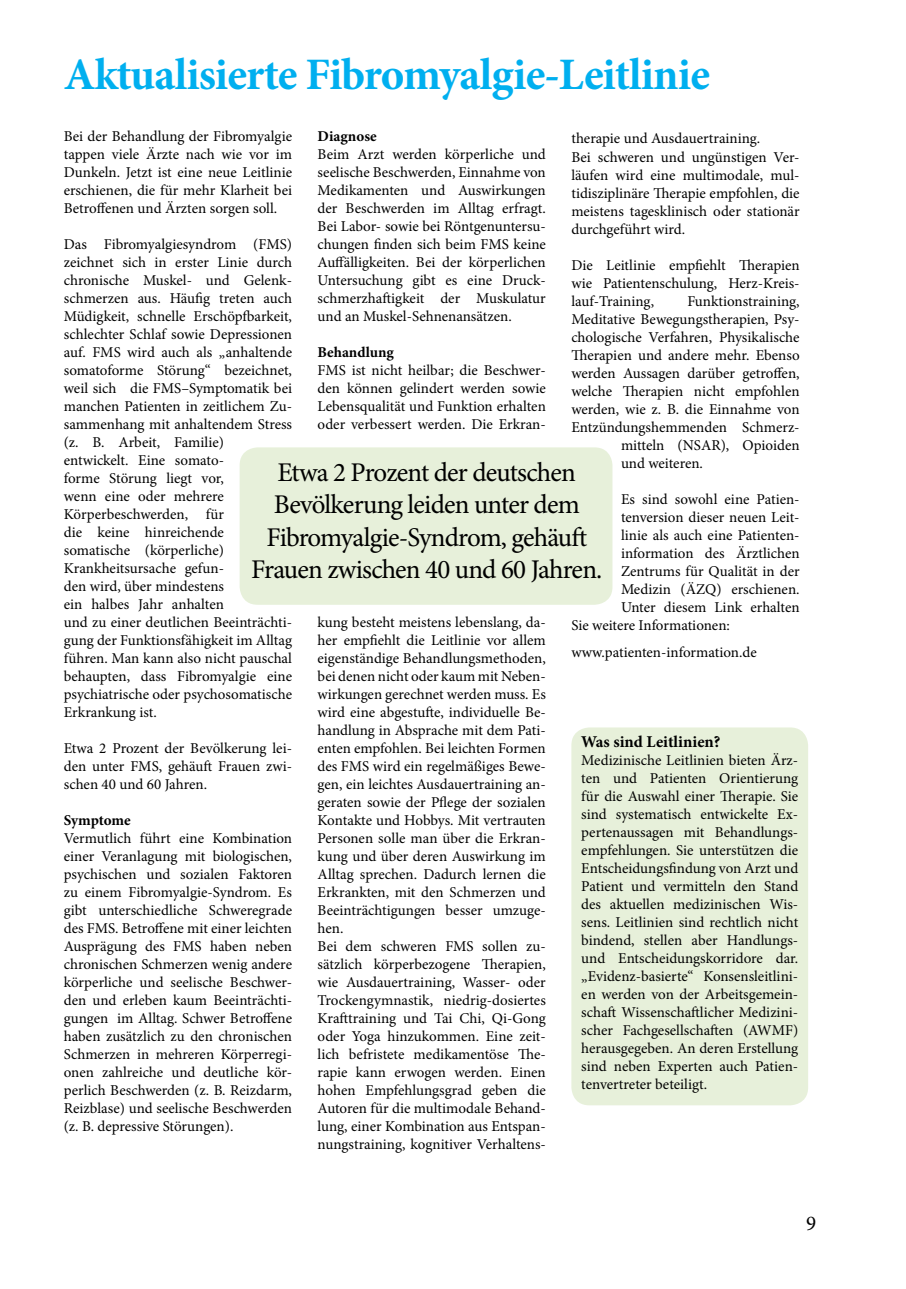
<style>
.page{position:relative;width:906px;height:1289px;background:#fff}
.page>*{position:absolute;margin:0;border:0;box-sizing:border-box;transform-origin:0 0}
.t1{font:700 45px "Minion Pro";letter-spacing:-.02em;color:#00afef}
.t2{font:27px/32.4px "Minion Pro";letter-spacing:-.03em;color:#000;text-align:center}
.t3{font:21px "Minion Pro";color:#000}
.t4{font:700 16.5px "Minion Pro";color:#000}
.t5{font:15px/18px "Minion Pro";color:#000;text-align:justify}
.t6{font:700 15px "Minion Pro";color:#000}
</style>
<div class="page">
<div style="left:571px;top:727px;width:237px;height:378px;background:#e7f0da;border-radius:18px"></div>
<div style="left:240px;top:447px;width:372px;height:157px;background:#e7f0da;border-radius:18px"></div>
<h1 class="t1" style="left:64px;top:43px;width:648px">Aktualisierte Fibromyalgie-Leitlinie</h1>
<p class="t5" style="left:64px;top:127px;width:230px">Bei der Behandlung der Fibromyalgie tappen viele Ärzte nach wie vor im Dunkeln. Jetzt ist eine neue Leitlinie erschienen, die für mehr Klarheit bei Betroffenen und Ärzten sorgen soll.</p>
<p class="t5" style="left:64px;top:235px;width:230px;text-align:left">Das Fibromyalgiesyndrom (FMS) zeichnet sich in erster Linie durch chronische Muskel- und Gelenk&shy;schmerzen aus. Häufig treten auch<br>Müdigkeit, schnelle Erschöpfbarkeit, schlechter Schlaf sowie Depressionen auf. FMS wird auch als „anhaltende somatoforme Störung“ bezeichnet, weil sich die FMS–Symptomatik bei manchen Patienten in zeitlichem Zu&shy;sammenhang mit anhaltendem Stress (z. B. Arbeit, Familie) entwickelt. Eine somato-<br>forme Störung liegt vor,<br>wenn eine oder mehrere<br>Körperbeschwerden, für<br>die keine hinreichende somatische (körperliche)<br>Krankheitsursache gefun-<br>den wird, über mindestens<br>ein halbes Jahr anhalten<br>und zu einer deutlichen Beeinträchti&shy;gung der Funktionsfähigkeit im Alltag führen. Man kann also nicht pauschal behaupten, dass Fibromyalgie eine psychiatrische oder psychosomatische<br>Erkrankung ist.</p>
<p class="t5" style="left:64px;top:739px;width:230px">Etwa 2 Prozent der Bevölkerung lei&shy;den unter FMS, gehäuft Frauen zwi&shy;schen 40 und 60 Jahren.</p>
<p class="t6" style="left:64px;top:809px;width:68px">Symptome</p>
<p class="t5" style="left:64px;top:829px;width:230px">Vermutlich führt eine Kombination einer Veranlagung mit biologischen, psychischen und sozialen Faktoren zu einem Fibromyalgie-Syndrom. Es gibt unterschiedliche Schweregrade des FMS. Betroffene mit einer leichten Ausprägung des FMS haben neben chronischen Schmerzen wenig andere körperliche und seelische Beschwer&shy;den und erleben kaum Beeinträchti&shy;gungen im Alltag. Schwer Betroffene haben zusätzlich zu den chronischen Schmerzen in mehreren Körperregi&shy;onen zahlreiche und deutliche kör&shy;perlich Beschwerden (z. B. Reizdarm, Reizblase) und seelische Beschwerden (z. B. depressive Störungen).</p>
<p class="t6" style="left:317px;top:125px;width:61px">Diagnose</p>
<p class="t5" style="left:317px;top:145px;width:230px">Beim Arzt werden körperliche und seelische Beschwerden, Einnahme von Medikamenten und Auswirkungen der Beschwerden im Alltag erfragt.<br>Bei Labor- sowie bei Röntgenuntersu&shy;chungen finden sich beim FMS keine Auffälligkeiten. Bei der körperlichen Untersuchung gibt es eine Druck&shy;schmerzhaftigkeit der Muskulatur und an Muskel-Sehnenansätzen.</p>
<p class="t6" style="left:317px;top:341px;width:78px">Behandlung</p>
<p class="t5" style="left:317px;top:361px;width:230px">FMS ist nicht heilbar; die Beschwer&shy;den können gelindert werden sowie Lebensqualität und Funktion erhalten oder verbessert werden. Die Erkran-</p>
<p class="t5" style="left:571px;top:130px;width:230px;text-align:left">therapie und Ausdauertraining.<br>Bei schweren und ungünstigen Ver&shy;läufen wird eine multimodale, mul&shy;tidisziplinäre Therapie empfohlen, die meistens tagesklinisch oder stationär durchgeführt wird.</p>
<p class="t5" style="left:571px;top:256px;width:230px">Die Leitlinie empfiehlt Therapien wie Patientenschulung, Herz-Kreis&shy;lauf-Training,</p>
<p class="t5" style="left:687px;top:292px;width:114px">Funktionstraining,</p>
<p class="t5" style="left:571px;top:310px;width:230px">Meditative Bewegungstherapien, Psy-</p>
<p class="t5" style="left:571px;top:328px;width:230px">chologische Verfahren, Physikalische</p>
<p class="t5" style="left:571px;top:346px;width:230px">Therapien und andere mehr. Ebenso</p>
<p class="t5" style="left:571px;top:364px;width:230px">werden Aussagen darüber getroffen,</p>
<p class="t5" style="left:571px;top:382px;width:230px">welche Therapien nicht empfohlen</p>
<p class="t5" style="left:571px;top:400px;width:230px">werden, wie z. B. die Einnahme von</p>
<p class="t5" style="left:571px;top:418px;width:230px">Entzündungshemmenden Schmerz-</p>
<p class="t5" style="left:621px;top:436px;width:180px">mitteln (NSAR), Opioiden</p>
<p class="t5" style="left:621px;top:454px;width:84px">und weiteren.</p>
<p class="t5" style="left:621px;top:490px;width:180px">Es sind sowohl eine Patien-</p>
<p class="t5" style="left:621px;top:508px;width:180px">tenversion dieser neuen Leit-</p>
<p class="t5" style="left:621px;top:526px;width:180px">linie als auch eine Patienten-</p>
<p class="t5" style="left:621px;top:544px;width:180px">information des Ärztlichen</p>
<p class="t5" style="left:621px;top:562px;width:180px">Zentrums für Qualität in der</p>
<p class="t5" style="left:621px;top:580px;width:180px">Medizin (ÄZQ) erschienen.</p>
<p class="t5" style="left:621px;top:598px;width:180px">Unter diesem Link erhalten</p>
<p class="t5" style="left:571px;top:616px;width:160px">Sie weitere Informationen:</p>
<p class="t5" style="left:571px;top:643px;width:187px">www.patienten-information.de</p>
<h2 class="t2" style="left:251px;top:456px;width:353px">Etwa 2 Prozent der deutschen<br>Bevölkerung leiden unter dem<br>Fibromyalgie-Syndrom, gehäuft<br>Frauen zwischen 40 und 60 Jahren.</h2>
<p class="t5" style="left:317px;top:613px;width:230px;text-align:left">kung besteht meistens lebenslang, da&shy;her empfiehlt die Leitlinie vor allem eigenständige Behandlungsmethoden, bei denen nicht oder kaum mit Neben&shy;wirkungen gerechnet werden muss. Es wird eine abgestufte, individuelle Be&shy;handlung in Absprache mit dem Pati&shy;enten empfohlen. Bei leichten Formen des FMS wird ein regelmäßiges Bewe&shy;gen, ein leichtes Ausdauertraining an&shy;geraten sowie der Pflege der sozialen Kontakte und Hobbys. Mit vertrauten Personen solle man über die Erkran&shy;kung und über deren Auswirkung im Alltag sprechen. Dadurch lernen die Erkrankten, mit den Schmerzen und Beeinträchtigungen besser umzuge&shy;hen.<br>Bei dem schweren FMS sollen zu&shy;sätzlich körperbezogene Therapien, wie Ausdauertraining, Wasser- oder Trockengymnastik, niedrig-dosiertes Krafttraining und Tai Chi, Qi-Gong oder Yoga hinzukommen. Eine zeit&shy;lich befristete medikamentöse The&shy;rapie kann erwogen werden. Einen hohen Empfehlungsgrad geben die Autoren für die multimodale Behand&shy;lung, einer Kombination aus Entspan&shy;nungstraining, kognitiver Verhaltens-</p>
<p class="t4" style="left:581px;top:730px;width:141px">Was sind Leitlinien?</p>
<p class="t5" style="left:581px;top:751px;width:218px">Medizinische Leitlinien bieten Ärz&shy;ten und Patienten Orientierung für die Auswahl einer Therapie. Sie sind systematisch entwickelte Ex&shy;pertenaussagen mit Behandlungs&shy;empfehlungen. Sie unterstützen die Entscheidungsfindung von Arzt und Patient und vermitteln den Stand des aktuellen medizinischen Wis&shy;sens. Leitlinien sind rechtlich nicht bindend, stellen aber Handlungs&shy;und Entscheidungskorridore dar. „Evidenz-basierte“ Konsensleitlini&shy;en werden von der Arbeitsgemein&shy;schaft Wissenschaftlicher Medizini&shy;scher Fachgesellschaften (AWMF) herausgegeben. An deren Erstellung sind neben Experten auch Patien&shy;tenvertreter beteiligt.</p>
<h3 class="t3" style="left:806px;top:1208px;width:12px">9</h3>
</div>
